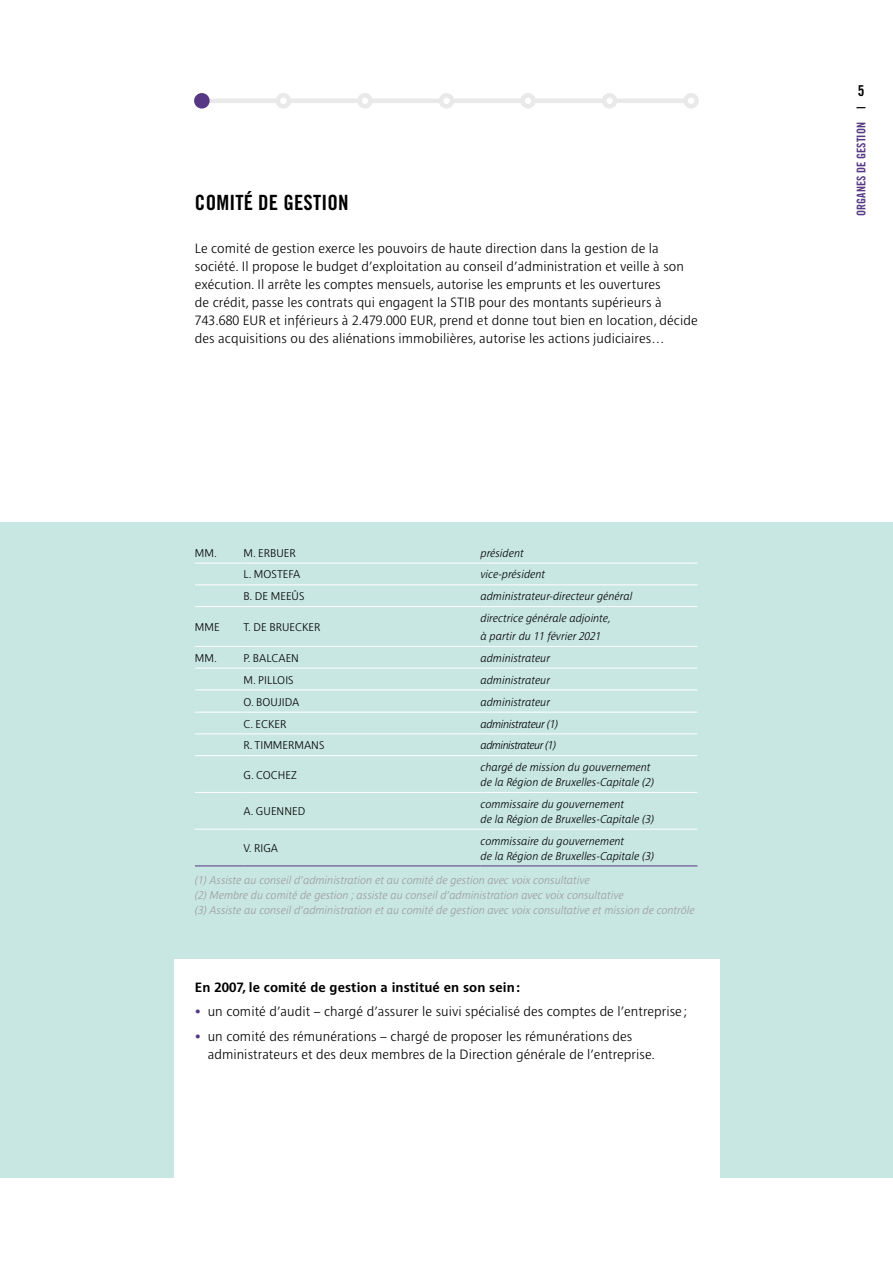
<style>
.page{position:relative;width:893px;height:1263px;background:#fff}
.page>*{position:absolute;margin:0;border:0;box-sizing:border-box;transform-origin:0 0}
.Titre_2{font:21px "Trade Gothic LT Std Bd Cn 20";letter-spacing:.01em;color:#000}
.t1{font:15px "Trade Gothic LT Std Bd Cn 20";color:#000}
.Body_texte{font:300 13.5px/18px "Brusseline";letter-spacing:.005em;color:#000}
.Body_texte-2{font:700 13.5px "Brusseline";letter-spacing:.005em;color:#000}
.t2{font:12px "Trade Gothic LT Std Bd Cn 20";color:#573884}
.Body_texte_liste{font:italic 300 11.25px/15px "Brusseline";letter-spacing:.005em;color:#000}
.Notes_bas_de_page{font:italic 300 11.25px "Brusseline";letter-spacing:.005em;color:#9d9c9c}
.Body_texte_liste-2{font:300 11.25px "Brusseline";letter-spacing:.005em;color:#000}
.Body_texte_liste-3{font:italic 300 11.25px "Brusseline";letter-spacing:-.03em;color:#000}
.Body_texte_liste-4{font:italic 300 11.25px "Brusseline";letter-spacing:-.04em;color:#000}
.s1{font-weight:700;color:#573884}
.s2{color:#000}
</style>
<div class="page">
<hr style="left:202px;top:99px;width:490px;height:4px;background:#eae9ea">
<div style="left:196px;top:95px;width:11px;height:11px;background:#573884;border-radius:50%"></div>
<div style="left:194px;top:93px;width:16px;height:16px;border:4px solid #573884;border-radius:50%"></div>
<div style="left:278px;top:95px;width:11px;height:11px;background:#fff;border-radius:50%"></div>
<div style="left:276px;top:93px;width:15px;height:16px;border:4px solid #eae9ea;border-radius:50%"></div>
<div style="left:359px;top:95px;width:11px;height:11px;background:#fff;border-radius:50%"></div>
<div style="left:357px;top:93px;width:16px;height:16px;border:4px solid #eae9ea;border-radius:50%"></div>
<div style="left:441px;top:95px;width:11px;height:11px;background:#fff;border-radius:50%"></div>
<div style="left:439px;top:93px;width:15px;height:16px;border:4px solid #eae9ea;border-radius:50%"></div>
<div style="left:522px;top:95px;width:11px;height:11px;background:#fff;border-radius:50%"></div>
<div style="left:520px;top:93px;width:16px;height:16px;border:4px solid #eae9ea;border-radius:50%"></div>
<div style="left:604px;top:95px;width:11px;height:11px;background:#fff;border-radius:50%"></div>
<div style="left:602px;top:93px;width:15px;height:16px;border:4px solid #eae9ea;border-radius:50%"></div>
<div style="left:686px;top:95px;width:11px;height:11px;background:#fff;border-radius:50%"></div>
<div style="left:683px;top:93px;width:16px;height:16px;border:4px solid #eae9ea;border-radius:50%"></div>
<div style="left:0;top:522px;width:893px;height:656px;background:#c8e6e2"></div>
<div style="left:174px;top:959px;width:545px;height:252px;background:#fff"></div>
<hr style="left:195px;top:563px;width:48px;height:1px;background:#fff">
<hr style="left:243px;top:563px;width:237px;height:1px;background:#fff">
<hr style="left:480px;top:563px;width:217px;height:1px;background:#fff">
<hr style="left:195px;top:584px;width:48px;height:1px;background:#fff">
<hr style="left:243px;top:584px;width:237px;height:1px;background:#fff">
<hr style="left:480px;top:584px;width:217px;height:1px;background:#fff">
<hr style="left:195px;top:606px;width:48px;height:1px;background:#fff">
<hr style="left:243px;top:606px;width:237px;height:1px;background:#fff">
<hr style="left:480px;top:606px;width:217px;height:1px;background:#fff">
<hr style="left:195px;top:646px;width:48px;height:1px;background:#fff">
<hr style="left:243px;top:646px;width:237px;height:1px;background:#fff">
<hr style="left:480px;top:646px;width:217px;height:1px;background:#fff">
<hr style="left:195px;top:668px;width:48px;height:1px;background:#fff">
<hr style="left:243px;top:668px;width:237px;height:1px;background:#fff">
<hr style="left:480px;top:668px;width:217px;height:1px;background:#fff">
<hr style="left:195px;top:689px;width:48px;height:1px;background:#fff">
<hr style="left:243px;top:689px;width:237px;height:1px;background:#fff">
<hr style="left:480px;top:689px;width:217px;height:1px;background:#fff">
<hr style="left:195px;top:712px;width:48px;height:1px;background:#fff">
<hr style="left:243px;top:712px;width:237px;height:1px;background:#fff">
<hr style="left:480px;top:712px;width:217px;height:1px;background:#fff">
<hr style="left:195px;top:733px;width:48px;height:1px;background:#fff">
<hr style="left:243px;top:733px;width:237px;height:1px;background:#fff">
<hr style="left:480px;top:733px;width:217px;height:1px;background:#fff">
<hr style="left:195px;top:755px;width:48px;height:1px;background:#fff">
<hr style="left:243px;top:755px;width:237px;height:1px;background:#fff">
<hr style="left:480px;top:755px;width:217px;height:1px;background:#fff">
<hr style="left:195px;top:792px;width:48px;height:1px;background:#fff">
<hr style="left:243px;top:792px;width:237px;height:1px;background:#fff">
<hr style="left:480px;top:792px;width:217px;height:1px;background:#fff">
<hr style="left:195px;top:829px;width:48px;height:1px;background:#fff">
<hr style="left:243px;top:829px;width:237px;height:1px;background:#fff">
<hr style="left:480px;top:829px;width:217px;height:1px;background:#fff">
<hr style="left:195px;top:865px;width:48px;height:1px;background:#573884">
<hr style="left:243px;top:865px;width:237px;height:1px;background:#573884">
<hr style="left:480px;top:865px;width:217px;height:1px;background:#573884">
<p class="Titre_2" style="left:195px;top:189px;width:155px">COMITÉ DE GESTION</p>
<p class="Body_texte" style="left:195px;top:239px;width:504px">Le comité de gestion exerce les pouvoirs de haute direction dans la gestion de la société. Il propose le budget d’exploitation au conseil d’administration et veille à son exécution. Il arrête les comptes mensuels, autorise les emprunts et les ouvertures<br>de crédit, passe les contrats qui engagent la STIB pour des montants supérieurs à 743.680 EUR et inférieurs à 2.479.000 EUR, prend et donne tout bien en location, décide des acquisitions ou des aliénations immobilières, autorise les actions judiciaires…</p>
<p class="Body_texte_liste-2" style="left:195px;top:547px;width:23px">MM.</p>
<p class="Body_texte_liste-2" style="left:243px;top:547px;width:54px">M. ERBUER</p>
<p class="Body_texte_liste" style="left:480px;top:545px;width:45px">président</p>
<p class="Body_texte_liste-2" style="left:243px;top:568px;width:58px">L. MOSTEFA</p>
<p class="Body_texte_liste" style="left:480px;top:567px;width:66px">vice-président</p>
<p class="Body_texte_liste-2" style="left:243px;top:590px;width:62px">B. DE MEEÛS</p>
<p class="Body_texte_liste" style="left:480px;top:589px;width:153px">administrateur-directeur général</p>
<p class="Body_texte_liste-2" style="left:195px;top:621px;width:26px">MME</p>
<p class="Body_texte_liste-2" style="left:243px;top:621px;width:78px">T. DE BRUECKER</p>
<p class="Body_texte_liste" style="left:480px;top:609px;width:132px;line-height:18px">directrice générale adjointe, à partir du 11 février 2021</p>
<p class="Body_texte_liste-2" style="left:195px;top:652px;width:23px">MM.</p>
<p class="Body_texte_liste-2" style="left:243px;top:652px;width:57px">P. BALCAEN</p>
<p class="Body_texte_liste" style="left:480px;top:650px;width:71px">administrateur</p>
<p class="Body_texte_liste-2" style="left:243px;top:673px;width:52px">M. PILLOIS</p>
<p class="Body_texte_liste" style="left:480px;top:672px;width:71px">administrateur</p>
<p class="Body_texte_liste-2" style="left:243px;top:695px;width:57px">O. BOUJIDA</p>
<p class="Body_texte_liste" style="left:480px;top:694px;width:71px">administrateur</p>
<p class="Body_texte_liste-2" style="left:243px;top:717px;width:45px">C. ECKER</p>
<p class="Body_texte_liste-3" style="left:480px;top:717px;width:79px">administrateur (1)</p>
<p class="Body_texte_liste-2" style="left:243px;top:739px;width:82px">R. TIMMERMANS</p>
<p class="Body_texte_liste-4" style="left:480px;top:739px;width:77px">administrateur (1)</p>
<p class="Body_texte_liste-2" style="left:243px;top:768px;width:55px">G. COCHEZ</p>
<p class="Body_texte_liste" style="left:480px;top:760px;width:175px">chargé de mission du gouvernement de la Région de Bruxelles-Capitale (2)</p>
<p class="Body_texte_liste-2" style="left:243px;top:805px;width:63px">A. GUENNED</p>
<p class="Body_texte_liste" style="left:480px;top:796px;width:175px">commissaire du gouvernement<br>de la Région de Bruxelles-Capitale (3)</p>
<p class="Body_texte_liste-2" style="left:243px;top:842px;width:36px">V. RIGA</p>
<p class="Body_texte_liste" style="left:480px;top:833px;width:175px">commissaire du gouvernement<br>de la Région de Bruxelles-Capitale (3)</p>
<p class="Notes_bas_de_page" style="left:195px;top:874px;width:396px">(1) Assiste au conseil d’administration et au comité de gestion avec voix consultative</p>
<p class="Notes_bas_de_page" style="left:195px;top:889px;width:430px">(2) Membre du comité de gestion ; assiste au conseil d’administration avec voix consultative</p>
<p class="Notes_bas_de_page" style="left:195px;top:904px;width:501px">(3) Assiste au conseil d’administration et au comité de gestion avec voix consultative et mission de contrôle</p>
<p class="Body_texte-2" style="left:195px;top:980px;width:327px">En 2007, le comité de gestion a institué en son sein:</p>
<p class="Body_texte" style="left:195px;top:1003px;width:494px"><span class="s1">•</span> un comité d’audit – chargé d’assurer le suivi spécialisé des comptes de l’entreprise ;</p>
<p class="Body_texte" style="left:208px;top:1027px;width:449px;text-indent:-13px"><span class="s1">•</span> un comité des rémunérations – chargé de proposer les rémunérations des administrateurs et des deux membres de la Direction générale de l’entreprise.</p>
<p class="t1" style="left:858px;top:81px;width:8px">5</p>
<p class="t2" style="left:854px;top:216px;width:111px;rotate:-90deg">ORGANES DE GESTION <span class="s2">|</span></p>
</div>
